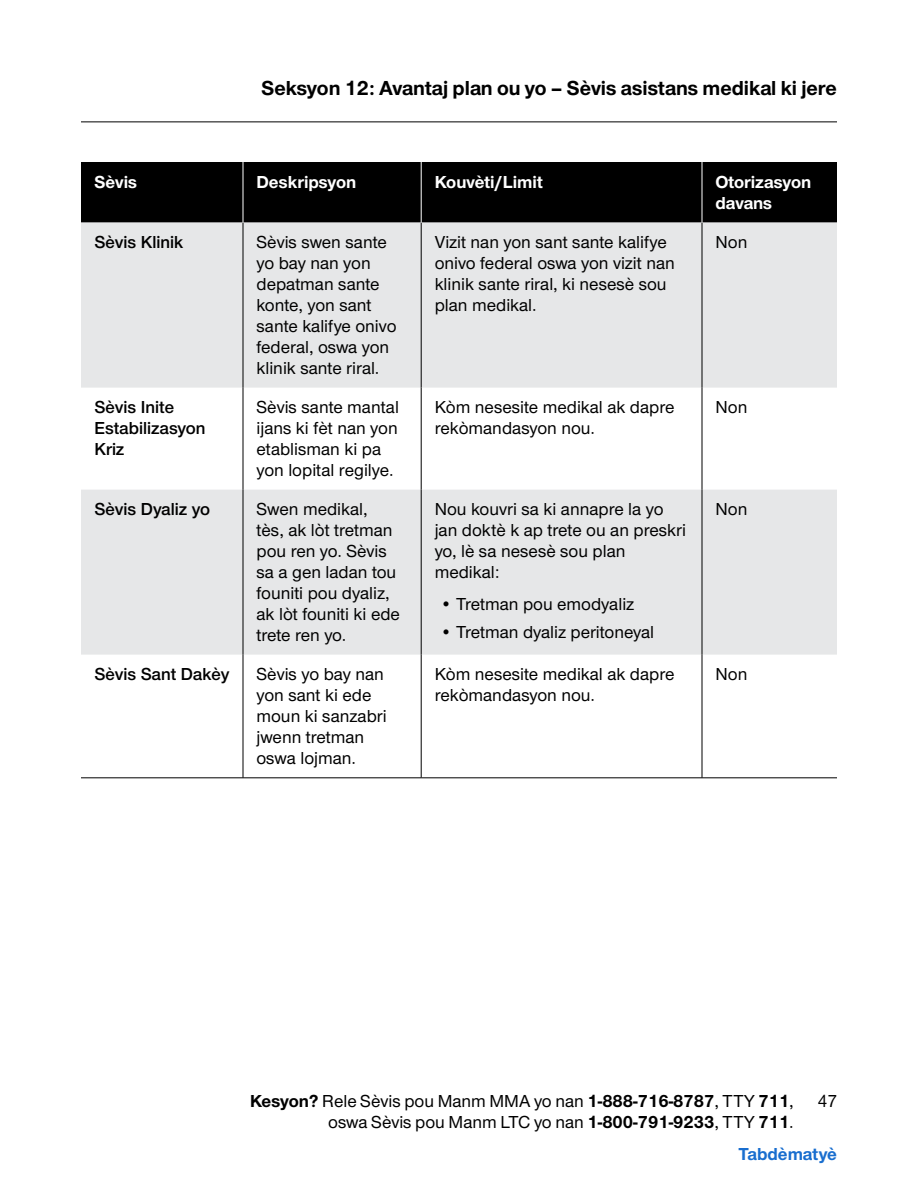
<style>
.page{position:relative;width:918px;height:1188px;background:#fff}
.page>*{position:absolute;margin:0;border:0;box-sizing:border-box;transform-origin:0 0}
.t1{font:700 21px "UHC Sans";color:#000}
.Table___body{font:500 18px/21px "UHC Sans";color:#000}
.Table___SemiBold{font:600 18px/21px "UHC Sans";color:#000}
.Table___headers_-_RE{font:700 18px/21.6px "UHC Sans";color:#fff}
.t2{font:700 18px "UHC Sans";color:#196ecf}
.s1{font-weight:700}
</style>
<div class="page">
<hr style="left:81px;top:122px;width:756px;height:1px;background:#000">
<div style="left:81px;top:162px;width:756px;height:61px;background:#000"></div>
<svg style="left:81px;top:223px;width:756px;height:432px;fill:#e6e7e8"></svg>
<hr style="left:243px;top:223px;width:1px;height:165px;background:#000">
<hr style="left:421px;top:223px;width:1px;height:165px;background:#000">
<hr style="left:702px;top:223px;width:1px;height:165px;background:#000">
<hr style="left:243px;top:388px;width:1px;height:102px;background:#000">
<hr style="left:421px;top:388px;width:1px;height:102px;background:#000">
<hr style="left:702px;top:388px;width:1px;height:102px;background:#000">
<hr style="left:243px;top:490px;width:1px;height:165px;background:#000">
<hr style="left:421px;top:490px;width:1px;height:165px;background:#000">
<hr style="left:702px;top:490px;width:1px;height:165px;background:#000">
<hr style="left:243px;top:655px;width:1px;height:123px;background:#000">
<hr style="left:421px;top:655px;width:1px;height:123px;background:#000">
<hr style="left:702px;top:655px;width:1px;height:123px;background:#000">
<hr style="left:243px;top:162px;width:1px;height:61px;background:#fff">
<hr style="left:421px;top:162px;width:1px;height:61px;background:#fff">
<hr style="left:702px;top:162px;width:1px;height:61px;background:#fff">
<hr style="left:81px;top:778px;width:162px;height:1px;background:#000">
<hr style="left:243px;top:778px;width:178px;height:1px;background:#000">
<hr style="left:421px;top:778px;width:281px;height:1px;background:#000">
<hr style="left:702px;top:778px;width:135px;height:1px;background:#000">
<p class="t1" style="left:261px;top:74px;width:577px">Seksyon 12: Avantaj plan ou yo – Sèvis asistans medikal ki jere</p>
<p class="Table___headers_-_RE" style="left:94px;top:170px;width:44px">Sèvis</p>
<p class="Table___headers_-_RE" style="left:256px;top:170px;width:101px">Deskripsyon</p>
<p class="Table___headers_-_RE" style="left:435px;top:170px;width:110px">Kouvèti/Limit</p>
<p class="Table___headers_-_RE" style="left:716px;top:170px;width:97px">Otorizasyon davans</p>
<p class="Table___SemiBold" style="left:94px;top:231px;width:90px">Sèvis Klinik</p>
<p class="Table___body" style="left:256px;top:231px;width:142px">Sèvis swen sante yo bay nan yon depatman sante konte, yon sant sante kalifye onivo federal, oswa yon klinik sante riral.</p>
<p class="Table___body" style="left:435px;top:231px;width:242px">Vizit nan yon sant sante kalifye onivo federal oswa yon vizit nan klinik sante riral, ki nesesè sou plan medikal.</p>
<p class="Table___body" style="left:716px;top:231px;width:33px">Non</p>
<p class="Table___SemiBold" style="left:94px;top:396px;width:113px">Sèvis Inite<br>Estabilizasyon<br>Kriz</p>
<p class="Table___body" style="left:256px;top:396px;width:144px">Sèvis sante mantal ijans ki fèt nan yon etablisman ki pa yon lopital regilye.</p>
<p class="Table___body" style="left:435px;top:396px;width:241px">Kòm nesesite medikal ak dapre rekòmandasyon nou.</p>
<p class="Table___body" style="left:716px;top:396px;width:33px">Non</p>
<p class="Table___SemiBold" style="left:94px;top:498px;width:117px">Sèvis Dyaliz yo</p>
<p class="Table___body" style="left:256px;top:498px;width:145px">Swen medikal,<br>tès, ak lòt tretman pou ren yo. Sèvis sa a gen ladan tou founiti pou dyaliz, ak lòt founiti ki ede trete ren yo.</p>
<p class="Table___body" style="left:435px;top:498px;width:253px">Nou kouvri sa ki annapre la yo jan doktè k ap trete ou an preskri yo, lè sa nesesè sou plan medikal:</p>
<p class="Table___body" style="left:716px;top:498px;width:33px">Non</p>
<p class="Table___body" style="left:440px;top:593px;width:195px">• Tretman pou emodyaliz</p>
<p class="Table___body" style="left:440px;top:620px;width:216px">• Tretman dyaliz peritoneyal</p>
<p class="Table___SemiBold" style="left:94px;top:663px;width:136px">Sèvis Sant Dakèy</p>
<p class="Table___body" style="left:256px;top:663px;width:132px">Sèvis yo bay nan yon sant ki ede moun ki sanzabri jwenn tretman oswa lojman.</p>
<p class="Table___body" style="left:435px;top:663px;width:241px">Kòm nesesite medikal ak dapre rekòmandasyon nou.</p>
<p class="Table___body" style="left:716px;top:663px;width:33px">Non</p>
<p class="Table___body" style="left:250px;top:1090px;width:545px"><span class="s1">Kesyon?</span> Rele Sèvis pou Manm MMA yo nan <span class="s1">1-888-716-8787</span>, TTY <span class="s1">711</span>,</p>
<p class="Table___body" style="left:818px;top:1090px;width:21px">47</p>
<p class="Table___body" style="left:328px;top:1111px;width:467px">oswa Sèvis pou Manm LTC yo nan <span class="s1">1-800-791-9233</span>, TTY <span class="s1">711</span>.</p>
<p class="t2" style="left:739px;top:1142px;width:100px">Tabdèmatyè</p>
</div>
